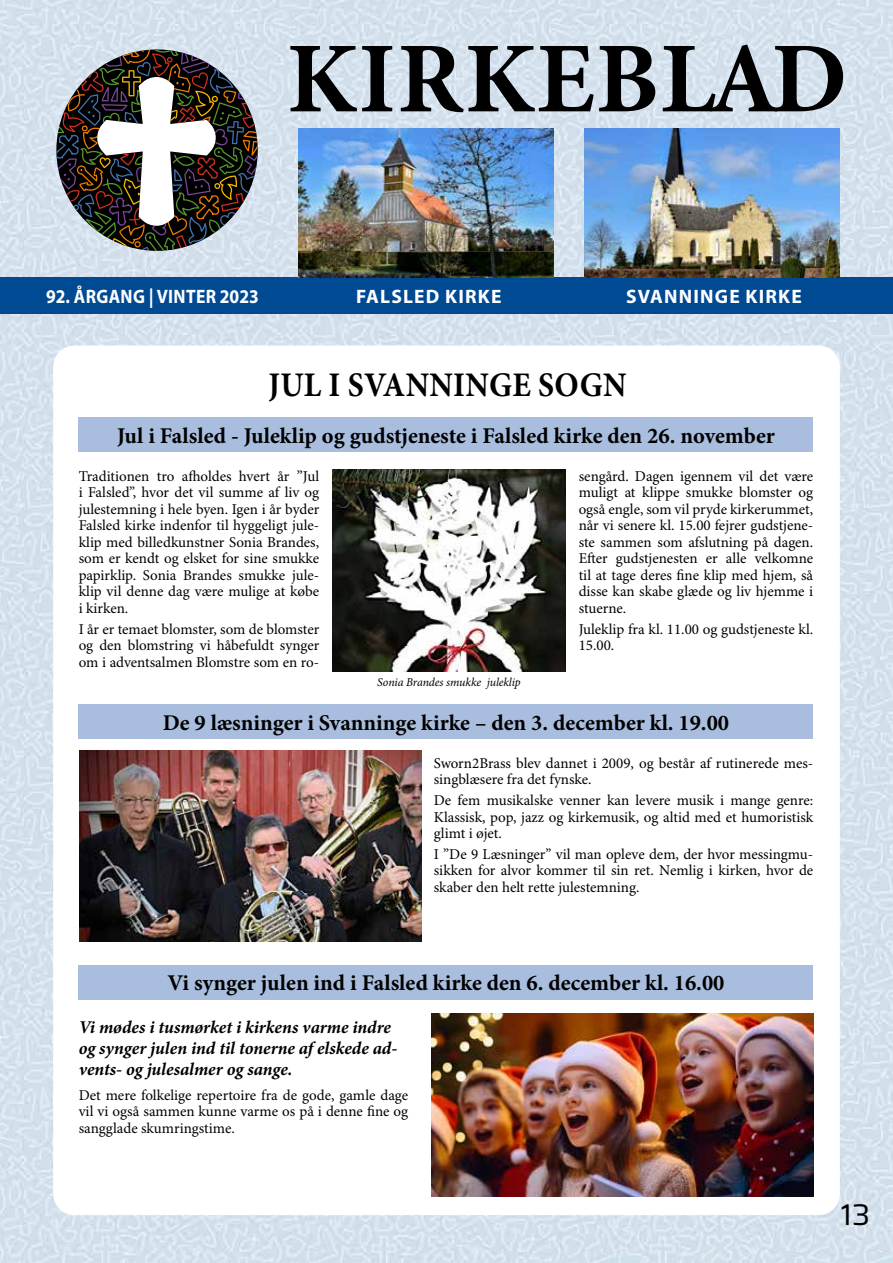
<style>
.page{position:relative;width:893px;height:1263px;background:#fff}
.page>*{position:absolute;margin:0;border:0;box-sizing:border-box;transform-origin:0 0}
.t1{font:700 100.5px "Minion Pro";letter-spacing:.01em;color:#000}
.t2{font:700 34.5px "Minion Pro";letter-spacing:.01em;color:#000;scale:.92 1}
.t3{font:30px "Saira";color:#000}
.t4{font:700 22.5px "Minion Pro";color:#000}
.t5{font:700 19.5px "Myriad Pro";letter-spacing:.06em;color:#fff}
.t6{font:700 19.5px "Myriad Pro";letter-spacing:.02em;color:#fff;scale:.9 1}
.t7{font:italic 700 18px/21px "Minion Pro";letter-spacing:-.005em;color:#000}
.t8{font:15px/16.5px "Minion Pro";color:#000;text-align:justify}
.t9{font:italic 12px "Minion Pro";letter-spacing:-.01em;color:#000}
</style>
<div class="page">
<img style="left:0;top:0;width:893px;height:1263px">
<div style="left:0;top:277px;width:893px;height:37px;background:#004a93"></div>
<img style="left:298px;top:129px;width:255px;height:148px">
<img style="left:585px;top:129px;width:255px;height:148px">
<svg style="left:56px;top:49px;width:202px;height:202px"></svg>
<div style="left:53px;top:345px;width:787px;height:870px;background:#fff;border-radius:21px"></div>
<div style="left:79px;top:418px;width:734px;height:34px;background:#a9bede"></div>
<div style="left:79px;top:705px;width:734px;height:34px;background:#a9bede"></div>
<img style="left:332px;top:470px;width:234px;height:201px">
<img style="left:79px;top:750px;width:342px;height:191px">
<div style="left:79px;top:965px;width:734px;height:34px;background:#a9bede"></div>
<img style="left:431px;top:1013px;width:382px;height:183px">
<h1 class="t1" style="left:287px;top:8px;width:562px">KIRKEBL A D</h1>
<h3 class="t6" style="left:46px;top:283px;width:238px">92. ÅRGANG | VINTER 2023</h3>
<h3 class="t5" style="left:356px;top:283px;width:147px">FALSLED KIRKE</h3>
<h3 class="t5" style="left:626px;top:283px;width:177px">SVANNINGE KIRKE</h3>
<h2 class="t2" style="left:268px;top:361px;width:391px">JUL I SVANNINGE SOGN</h2>
<h3 class="t4" style="left:117px;top:420px;width:659px">Jul i Falsled - Juleklip og gudstjeneste i Falsled kirke den 26. november</h3>
<p class="t8" style="left:79px;top:468px;width:242px">Traditionen tro afholdes hvert år ”Jul i Falsled”, hvor det vil summe af liv og julestemning i hele byen. Igen i år byder Falsled kirke indenfor til hyggeligt jule&shy;klip med billedkunstner Sonia Brandes, som er kendt og elsket for sine smukke papirklip. Sonia Brandes smukke jule&shy;klip vil denne dag være mulige at købe i kirken.</p>
<p class="t8" style="left:79px;top:621px;width:242px">I år er temaet blomster, som de blomster og den blomstring vi håbefuldt synger om i adventsalmen Blomstre som en ro-</p>
<p class="t9" style="left:377px;top:674px;width:145px">Sonia Brandes smukke juleklip</p>
<p class="t8" style="left:579px;top:468px;width:236px">sengård. Dagen igennem vil det være muligt at klippe smukke blomster og også engle, som vil pryde kirkerummet, når vi senere kl. 15.00 fejrer gudstjene&shy;ste sammen som afslutning på dagen.<br>Efter gudstjenesten er alle velkomne til at tage deres fine klip med hjem, så disse kan skabe glæde og liv hjemme i stuerne.</p>
<p class="t8" style="left:579px;top:621px;width:236px">Juleklip fra kl. 11.00 og gudstjeneste kl.<br>15.00.</p>
<h3 class="t4" style="left:163px;top:707px;width:568px">De 9 læsninger i Svanninge kirke – den 3. december kl. 19.00</h3>
<p class="t8" style="left:434px;top:755px;width:381px">Sworn2Brass blev dannet i 2009, og består af rutinerede mes&shy;singblæsere fra det fynske.</p>
<p class="t8" style="left:434px;top:793px;width:381px">De fem musikalske venner kan levere musik i mange genre:<br>Klassisk, pop, jazz og kirkemusik, og altid med et humoristisk glimt i øjet.</p>
<p class="t8" style="left:434px;top:846px;width:381px">I ”De 9 Læsninger” vil man opleve dem, der hvor messingmu&shy;sikken for alvor kommer til sin ret. Nemlig i kirken, hvor de skaber den helt rette julestemning.</p>
<h3 class="t4" style="left:167px;top:967px;width:559px">Vi synger julen ind i Falsled kirke den 6. december kl. 16.00</h3>
<p class="t7" style="left:79px;top:1016px;width:320px">Vi mødes i tusmørket i kirkens varme indre og synger julen ind til tonerne af elskede ad&shy;vents- og julesalmer og sange.</p>
<p class="t8" style="left:79px;top:1087px;width:331px">Det mere folkelige repertoire fra de gode, gamle dage vil vi også sammen kunne varme os på i denne fine og sangglade skumringstime.</p>
<h3 class="t3" style="left:841px;top:1192px;width:31px">13</h3>
</div>
